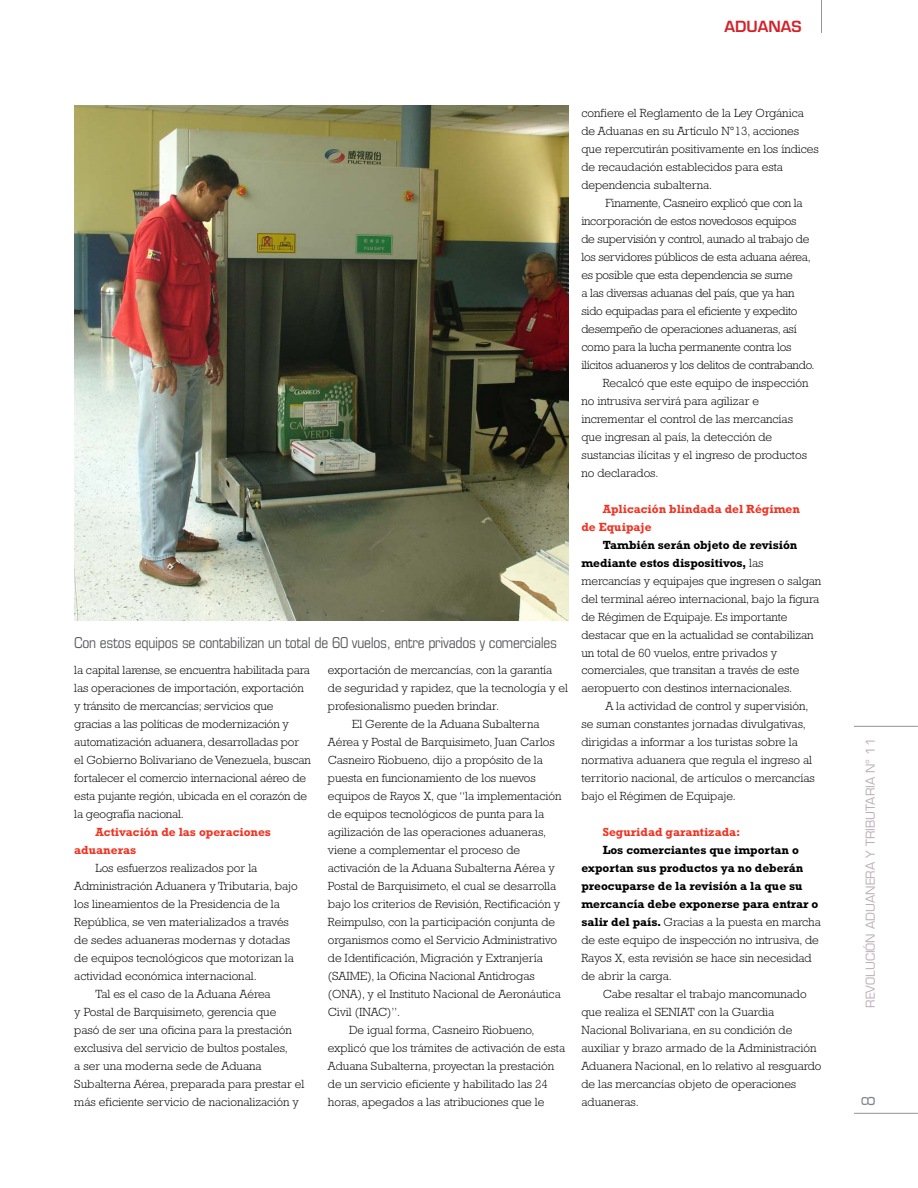
<style>
.page{position:relative;width:918px;height:1188px;background:#fff}
.page>*{position:absolute;margin:0;border:0;box-sizing:border-box;transform-origin:0 0}
.t1{font:condensed 18px "Eurostile LT Std";color:#808285}
.t2{font:condensed 15px "Eurostile LT Std";letter-spacing:-.02em;color:#58595b}
.t3{font:600 15px "Eurostile LT Std";color:#d2232a}
.t4{font:300 12px/18px "Rockwell Std";color:#000}
.t5{font:300 12px "Rockwell Std";letter-spacing:-.02em;color:#000}
.t6{font:700 12px/18px "Rockwell Std";color:#000}
.t7{font:700 12px/18px "Rockwell Std";color:#ee3524}
.t8{font:12px "Eurostile LT Std";color:#bbafb7}
.s1{font-weight:700}
.s2{font-weight:300}
</style>
<div class="page">
<hr style="left:854px;top:1113px;width:64px;height:1px;background:#919396">
<hr style="left:854px;top:726px;width:64px;height:1px;background:#919396">
<img style="left:74px;top:106px;width:495px;height:515px">
<hr style="left:822px;top:0;width:1px;height:32px;background:#939598">
<p class="t3" style="left:725px;top:18px;width:79px">ADUANAS</p>
<p class="t2" style="left:74px;top:635px;width:484px">Con estos equipos se contabilizan un total de 60 vuelos, entre privados y comerciales</p>
<p class="t4" style="left:74px;top:663px;width:238px">la capital larense, se encuentra habilitada para las operaciones de importación, exportación y tránsito de mercancías; servicios que gracias a las políticas de modernización y automatización aduanera, desarrolladas por el Gobierno Bolivariano de Venezuela, buscan fortalecer el comercio internacional aéreo de esta pujante región, ubicada en el corazón de la geografía nacional.</p>
<p class="t7" style="left:74px;top:824px;width:198px;text-indent:21px">Activación de las operaciones aduaneras</p>
<p class="t4" style="left:96px;top:860px;width:163px">Los esfuerzos realizados por la</p>
<p class="t4" style="left:74px;top:878px;width:225px">Administración Aduanera y Tributaria, bajo</p>
<p class="t4" style="left:74px;top:896px;width:207px">los lineamientos de la Presidencia de la</p>
<p class="t4" style="left:74px;top:914px;width:216px">República, se ven materializados a través</p>
<p class="t4" style="left:74px;top:932px;width:217px">de sedes aduaneras modernas y dotadas</p>
<p class="t4" style="left:74px;top:950px;width:221px">de equipos tecnológicos que motorizan la</p>
<p class="t4" style="left:74px;top:968px;width:184px">actividad económica internacional.</p>
<p class="t4" style="left:96px;top:986px;width:177px">Tal es el caso de la Aduana Aérea</p>
<p class="t4" style="left:74px;top:1004px;width:204px">y Postal de Barquisimeto, gerencia que</p>
<p class="t4" style="left:74px;top:1022px;width:219px">pasó de ser una oficina para la prestación</p>
<p class="t4" style="left:74px;top:1040px;width:215px">exclusiva del servicio de bultos postales,</p>
<p class="t4" style="left:74px;top:1058px;width:189px">a ser una moderna sede de Aduana</p>
<p class="t4" style="left:74px;top:1076px;width:232px">Subalterna Aérea, preparada para prestar el</p>
<p class="t4" style="left:74px;top:1094px;width:226px">más eficiente servicio de nacionalización y</p>
<p class="t4" style="left:328px;top:663px;width:226px">exportación de mercancías, con la garantía</p>
<p class="t4" style="left:328px;top:681px;width:242px">de seguridad y rapidez, que la tecnología y el</p>
<p class="t4" style="left:328px;top:699px;width:173px">profesionalismo pueden brindar.</p>
<p class="t4" style="left:352px;top:717px;width:189px">El Gerente de la Aduana Subalterna</p>
<p class="t4" style="left:328px;top:735px;width:229px">Aérea y Postal de Barquisimeto, Juan Carlos</p>
<p class="t4" style="left:328px;top:753px;width:217px">Casneiro Riobueno, dijo a propósito de la</p>
<p class="t4" style="left:328px;top:771px;width:209px">puesta en funcionamiento de los nuevos</p>
<p class="t4" style="left:328px;top:789px;width:235px">equipos de Rayos X, que “la implementación</p>
<p class="t4" style="left:328px;top:806px;width:218px">de equipos tecnológicos de punta para la</p>
<p class="t4" style="left:328px;top:824px;width:220px">agilización de las operaciones aduaneras,</p>
<p class="t4" style="left:328px;top:842px;width:194px">viene a complementar el proceso de</p>
<p class="t4" style="left:328px;top:860px;width:229px">activación de la Aduana Subalterna Aérea y</p>
<p class="t4" style="left:328px;top:878px;width:230px">Postal de Barquisimeto, el cual se desarrolla</p>
<p class="t4" style="left:328px;top:896px;width:234px">bajo los criterios de Revisión, Rectificación y</p>
<p class="t4" style="left:328px;top:914px;width:229px">Reimpulso, con la participación conjunta de</p>
<p class="t4" style="left:328px;top:932px;width:231px">organismos como el Servicio Administrativo</p>
<p class="t4" style="left:328px;top:950px;width:216px">de Identificación, Migración y Extranjería</p>
<p class="t4" style="left:328px;top:968px;width:209px">(SAIME), la Oficina Nacional Antidrogas</p>
<p class="t4" style="left:328px;top:986px;width:234px">(ONA), y el Instituto Nacional de Aeronáutica</p>
<p class="t4" style="left:328px;top:1004px;width:74px">Civil (INAC)”.</p>
<p class="t4" style="left:349px;top:1022px;width:187px">De igual forma, Casneiro Riobueno,</p>
<p class="t4" style="left:328px;top:1040px;width:239px">explicó que los trámites de activación de esta</p>
<p class="t4" style="left:328px;top:1058px;width:228px">Aduana Subalterna, proyectan la prestación</p>
<p class="t4" style="left:328px;top:1076px;width:222px">de un servicio eficiente y habilitado las 24</p>
<p class="t4" style="left:328px;top:1094px;width:218px">horas, apegados a las atribuciones que le</p>
<p class="t4" style="left:581px;top:105px;width:239px">confiere el Reglamento de la Ley Orgánica de Aduanas en su Artículo N°13, acciones que repercutirán positivamente en los índices de recaudación establecidos para esta dependencia subalterna.</p>
<p class="t5" style="left:605px;top:198px;width:199px">Finamente, Casneiro explicó que con la</p>
<p class="t5" style="left:581px;top:216px;width:217px">incorporación de estos novedosos equipos</p>
<p class="t5" style="left:581px;top:234px;width:229px">de supervisión y control, aunado al trabajo de</p>
<p class="t5" style="left:581px;top:252px;width:231px">los servidores públicos de esta aduana aérea,</p>
<p class="t5" style="left:581px;top:270px;width:213px">es posible que esta dependencia se sume</p>
<p class="t5" style="left:581px;top:288px;width:215px">a las diversas aduanas del país, que ya han</p>
<p class="t5" style="left:581px;top:306px;width:218px">sido equipadas para el eficiente y expedito</p>
<p class="t5" style="left:581px;top:324px;width:217px">desempeño de operaciones aduaneras, así</p>
<p class="t5" style="left:581px;top:342px;width:212px">como para la lucha permanente contra los</p>
<p class="t5" style="left:581px;top:360px;width:235px">ilícitos aduaneros y los delitos de contrabando.</p>
<p class="t4" style="left:603px;top:375px;width:207px">Recalcó que este equipo de inspección</p>
<p class="t4" style="left:581px;top:393px;width:179px">no intrusiva servirá para agilizar e</p>
<p class="t4" style="left:581px;top:411px;width:213px">incrementar el control de las mercancías</p>
<p class="t4" style="left:581px;top:429px;width:192px">que ingresan al país, la detección de</p>
<p class="t4" style="left:581px;top:447px;width:227px">sustancias ilícitas y el ingreso de productos</p>
<p class="t4" style="left:581px;top:465px;width:79px">no declarados.</p>
<p class="t7" style="left:581px;top:501px;width:220px;text-indent:21px">Aplicación blindada del Régimen de Equipaje</p>
<p class="t4" style="left:581px;top:537px;width:241px;text-indent:21px"><span class="s1">También serán objeto de revisión mediante estos dispositivos,</span> las mercancías y equipajes que ingresen o salgan del terminal aéreo internacional, bajo la figura de Régimen de Equipaje. Es importante destacar que en la actualidad se contabilizan un total de 60 vuelos, entre privados y comerciales, que transitan a través de este aeropuerto con destinos internacionales.</p>
<p class="t4" style="left:581px;top:699px;width:235px;text-indent:24px">A la actividad de control y supervisión, se suman constantes jornadas divulgativas, dirigidas a informar a los turistas sobre la normativa aduanera que regula el ingreso al territorio nacional, de artículos o mercancías bajo el Régimen de Equipaje.</p>
<p class="t7" style="left:603px;top:824px;width:139px">Seguridad garantizada:</p>
<p class="t6" style="left:581px;top:842px;width:241px;text-indent:21px">Los comerciantes que importan o exportan sus productos ya no deberán preocuparse de la revisión a la que su mercancía debe exponerse para entrar o salir del país. <span class="s2">Gracias a la puesta en marcha de este equipo de inspección no intrusiva, de Rayos X, esta revisión se hace sin necesidad de abrir la carga.</span></p>
<p class="t4" style="left:581px;top:986px;width:242px;text-indent:21px">Cabe resaltar el trabajo mancomunado que realiza el SENIAT con la Guardia Nacional Bolivariana, en su condición de auxiliar y brazo armado de la Administración Aduanera Nacional, en lo relativo al resguardo de las mercancías objeto de operaciones aduaneras.</p>
<p class="t8" style="left:864px;top:1008px;width:271px;rotate:-90deg">REVOLUCIÓN ADUANERA Y TRIBUTARIA N° 11</p>
<h1 class="t1" style="left:860px;top:1106px;width:12px;rotate:-90deg">8</h1>
</div>
